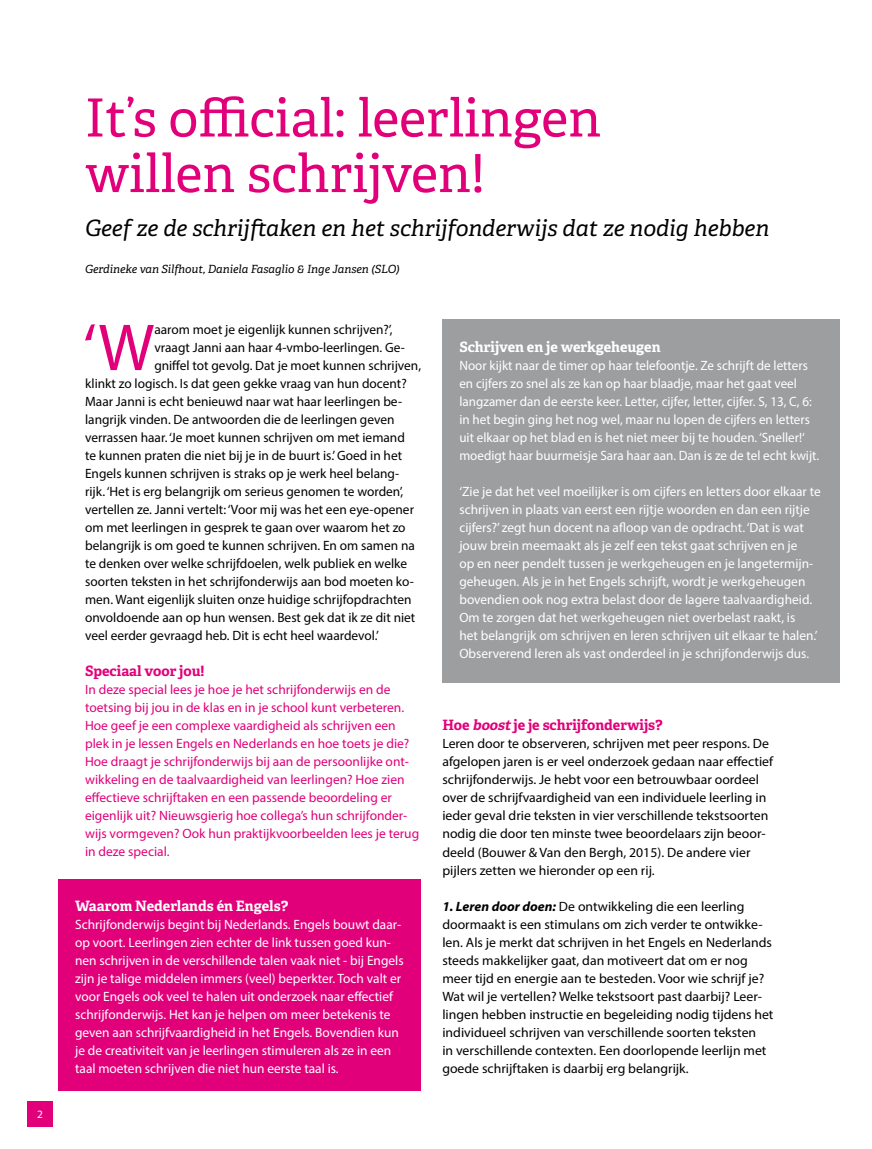
<style>
.page{position:relative;width:872px;height:1149px;background:#fff}
.page>*{position:absolute;margin:0;border:0;box-sizing:border-box;transform-origin:0 0}
.t1{font:66.9px "Myriad Pro";color:#e2007a}
.t2{font:52.5px/55.5px "Adelle PE";color:#e2007a}
.t3{font:italic 22.5px "Adelle PE";color:#000}
.t4{font:700 14.25px "Adelle PE";color:#fff}
.t5{font:700 14.25px "Adelle PE";color:#e2007a}
.t6{font:13.5px/18px "Myriad Pro";color:#000}
.t7{font:13.5px/18px "Myriad Pro";color:#fff}
.t8{font:13.5px/18px "Myriad Pro";color:#e2007a}
.t9{font:italic 11.25px "Adelle PE";color:#000}
.t10{font:11.25px "Myriad Pro";color:#fff}
.s1{font-style:italic}
.s2{font-weight:700;font-style:italic}
</style>
<div class="page">
<div style="left:27px;top:1100px;width:26px;height:25px;background:#e2007a"></div>
<div style="left:58px;top:878px;width:363px;height:212px;background:#e2007a"></div>
<div style="left:442px;top:319px;width:397px;height:363px;background:#9c9e9f"></div>
<p class="t10" style="left:37px;top:1106px;width:7px">2</p>
<h2 class="t2" style="left:85px;top:88px;width:517px">It’s official: leerlingen willen schrijven!</h2>
<h3 class="t3" style="left:85px;top:211px;width:686px">Geef ze de schrijftaken en het schrijfonderwijs dat ze nodig hebben</h3>
<p class="t9" style="left:85px;top:261px;width:316px">Gerdineke van Silfhout, Daniela Fasaglio &amp; Inge Jansen (SLO)</p>
<h1 class="t1" style="left:83px;top:306px;width:73px">‘W</h1>
<p class="t6" style="left:154px;top:320px;width:239px">aarom moet je eigenlijk kunnen schrijven?’,</p>
<p class="t6" style="left:154px;top:338px;width:251px">vraagt Janni aan haar 4-vmbo-leerlingen. Ge-</p>
<p class="t6" style="left:154px;top:356px;width:268px">gniffel tot gevolg. Dat je moet kunnen schrijven,</p>
<p class="t6" style="left:85px;top:374px;width:323px">klinkt zo logisch. Is dat geen gekke vraag van hun docent?</p>
<p class="t6" style="left:85px;top:392px;width:318px">Maar Janni is echt benieuwd naar wat haar leerlingen be-</p>
<p class="t6" style="left:85px;top:410px;width:311px">langrijk vinden. De antwoorden die de leerlingen geven</p>
<p class="t6" style="left:85px;top:428px;width:321px">verrassen haar. ‘Je moet kunnen schrijven om met iemand</p>
<p class="t6" style="left:85px;top:446px;width:318px">te kunnen praten die niet bij je in de buurt is.’ Goed in het</p>
<p class="t6" style="left:85px;top:464px;width:315px">Engels kunnen schrijven is straks op je werk heel belang-</p>
<p class="t6" style="left:85px;top:482px;width:320px">rijk. ‘Het is erg belangrijk om serieus genomen te worden’,</p>
<p class="t6" style="left:85px;top:500px;width:330px">vertellen ze. Janni vertelt: ‘Voor mij was het een eye-opener</p>
<p class="t6" style="left:85px;top:518px;width:322px">om met leerlingen in gesprek te gaan over waarom het zo</p>
<p class="t6" style="left:85px;top:536px;width:331px">belangrijk is om goed te kunnen schrijven. En om samen na</p>
<p class="t6" style="left:85px;top:554px;width:323px">te denken over welke schrijfdoelen, welk publiek en welke</p>
<p class="t6" style="left:85px;top:572px;width:330px">soorten teksten in het schrijfonderwijs aan bod moeten ko-</p>
<p class="t6" style="left:85px;top:590px;width:328px">men. Want eigenlijk sluiten onze huidige schrijfopdrachten</p>
<p class="t6" style="left:85px;top:608px;width:332px">onvoldoende aan op hun wensen. Best gek dat ik ze dit niet</p>
<p class="t6" style="left:85px;top:626px;width:295px">veel eerder gevraagd heb. Dit is echt heel waardevol.’</p>
<p class="t5" style="left:85px;top:660px;width:121px">Speciaal voor jou!</p>
<p class="t8" style="left:85px;top:680px;width:336px">In deze special lees je hoe je het schrijfonderwijs en de toetsing bij jou in de klas en in je school kunt verbeteren.<br>Hoe geef je een complexe vaardigheid als schrijven een plek in je lessen Engels en Nederlands en hoe toets je die?<br>Hoe draagt je schrijfonderwijs bij aan de persoonlijke ont&shy;wikkeling en de taalvaardigheid van leerlingen? Hoe zien effectieve schrijftaken en een passende beoordeling er eigenlijk uit? Nieuwsgierig hoe collega’s hun schrijfonder&shy;wijs vormgeven? Ook hun praktijkvoorbeelden lees je terug in deze special.</p>
<p class="t4" style="left:75px;top:894px;width:214px">Waarom Nederlands én Engels?</p>
<p class="t7" style="left:75px;top:914px;width:330px">Schrijfonderwijs begint bij Nederlands. Engels bouwt daar&shy;op voort. Leerlingen zien echter de link tussen goed kun&shy;nen schrijven in de verschillende talen vaak niet - bij Engels zijn je talige middelen immers (veel) beperkter. Toch valt er voor Engels ook veel te halen uit onderzoek naar effectief schrijfonderwijs. Het kan je helpen om meer betekenis te geven aan schrijfvaardigheid in het Engels. Bovendien kun je de creativiteit van je leerlingen stimuleren als ze in een taal moeten schrijven die niet hun eerste taal is.</p>
<p class="t4" style="left:459px;top:336px;width:203px">Schrijven en je werkgeheugen</p>
<p class="t7" style="left:459px;top:356px;width:361px">Noor kijkt naar de timer op haar telefoontje. Ze schrijft de letters en cijfers zo snel als ze kan op haar blaadje, maar het gaat veel langzamer dan de eerste keer. Letter, cijfer, letter, cijfer. S, 13, C, 6: in het begin ging het nog wel, maar nu lopen de cijfers en letters uit elkaar op het blad en is het niet meer bij te houden. ‘Sneller!‘ moedigt haar buurmeisje Sara haar aan. Dan is ze de tel echt kwijt.</p>
<p class="t7" style="left:459px;top:482px;width:363px">‘Zie je dat het veel moeilijker is om cijfers en letters door elkaar te schrijven in plaats van eerst een rijtje woorden en dan een rijtje cijfers?’ zegt hun docent na afloop van de opdracht. ‘Dat is wat jouw brein meemaakt als je zelf een tekst gaat schrijven en je<br>op en neer pendelt tussen je werkgeheugen en je langetermijn&shy;geheugen. Als je in het Engels schrijft, wordt je werkgeheugen bovendien ook nog extra belast door de lagere taalvaardigheid.<br>Om te zorgen dat het werkgeheugen niet overbelast raakt, is<br>het belangrijk om schrijven en leren schrijven uit elkaar te halen.’ Observerend leren als vast onderdeel in je schrijfonderwijs dus.</p>
<p class="t5" style="left:442px;top:714px;width:222px">Hoe <span class="s1">boost</span>je je schrijfonderwijs?</p>
<p class="t6" style="left:442px;top:734px;width:332px">Leren door te observeren, schrijven met peer respons. De afgelopen jaren is er veel onderzoek gedaan naar effectief schrijfonderwijs. Je hebt voor een betrouwbaar oordeel over de schrijfvaardigheid van een individuele leerling in ieder geval drie teksten in vier verschillende tekstsoorten nodig die door ten minste twee beoordelaars zijn beoor&shy;deeld (Bouwer &amp; Van den Bergh, 2015). De andere vier pijlers zetten we hieronder op een rij.</p>
<p class="t6" style="left:442px;top:896px;width:332px"><span class="s2">1. Leren door doen:</span> De ontwikkeling die een leerling doormaakt is een stimulans om zich verder te ontwikke&shy;len. Als je merkt dat schrijven in het Engels en Nederlands steeds makkelijker gaat, dan motiveert dat om er nog meer tijd en energie aan te besteden. Voor wie schrijf je?<br>Wat wil je vertellen? Welke tekstsoort past daarbij? Leer&shy;lingen hebben instructie en begeleiding nodig tijdens het individueel schrijven van verschillende soorten teksten<br>in verschillende contexten. Een doorlopende leerlijn met goede schrijftaken is daarbij erg belangrijk.</p>
</div>
